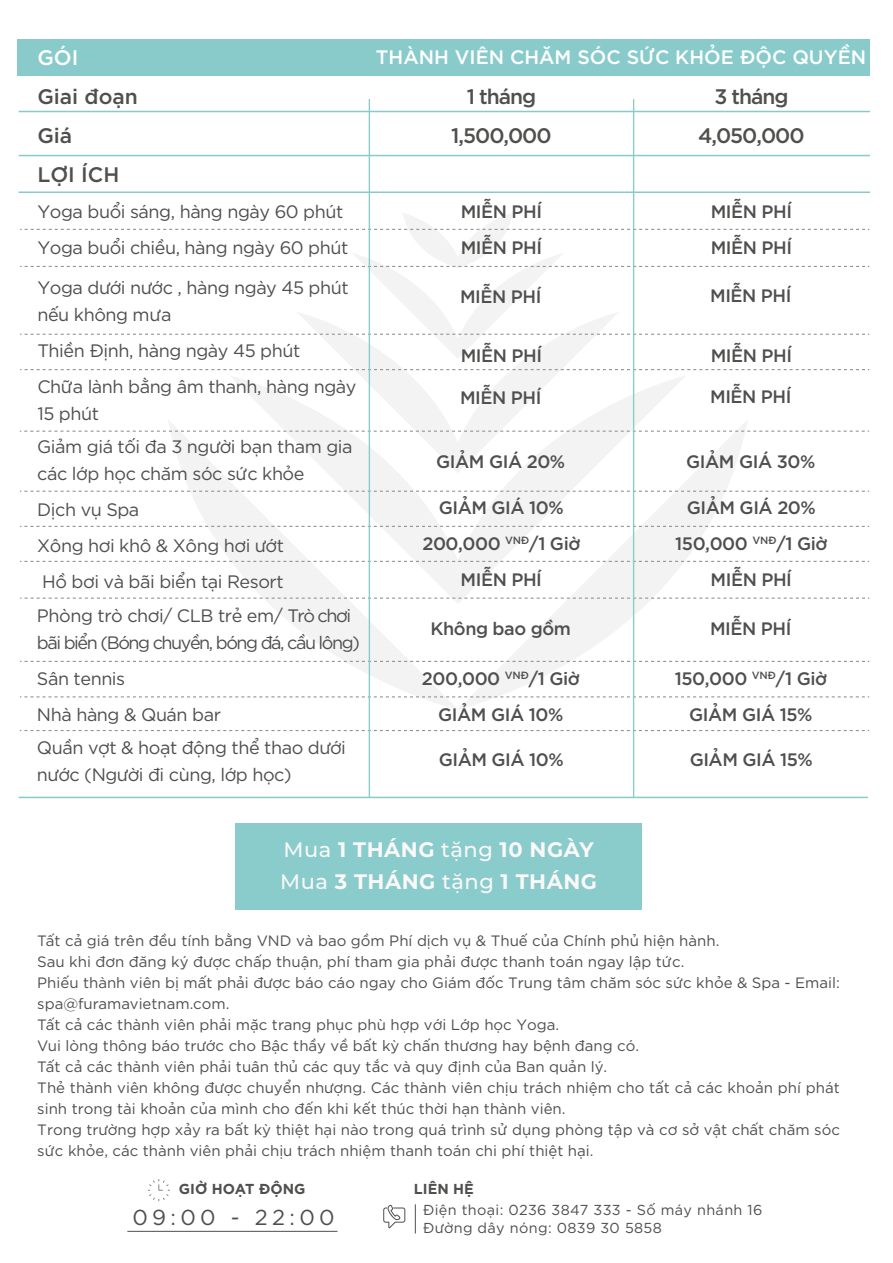
<style>
.page{position:relative;width:893px;height:1263px;background:#fff}
.page>*{position:absolute;margin:0;border:0;box-sizing:border-box;transform-origin:0 0}
.t1{font:21.6px "SVN Gotham";letter-spacing:.2em;color:#4f4f4e}
.t2{font:700 21px/31.5px "Montserrat";letter-spacing:.025em;color:#faf8f8}
.t3{font:21px/39px "SVN Gotham";letter-spacing:-.05em;color:#4f4f4e;text-align:center}
.t4{font:21px/39px "SVN Gotham";color:#4f4f4e}
.t5{font:21px "SVN Gotham";color:#fff}
.t6{font:19.5px "SVN Gotham";color:#fff}
.t7{font:18px/36px "SVN Gotham";letter-spacing:-.025em;color:#4f4f4e}
.t8{font:18px/36px "SVN Gotham";letter-spacing:-.025em;color:#4f4f4e;text-align:center}
.t9{font:18px/27px "SVN Gotham";letter-spacing:-.08em;color:#4f4f4e}
.t10{font:15px/21px "SVN Gotham";color:#4f4f4e}
.t11{font:14.4px/18px "SVN Gotham";letter-spacing:.025em;color:#4f4f4e}
.t12{font:700 14.4px "SVN Gotham";color:#4f4f4e}
.s1{font-weight:500}
</style>
<div class="page">
<svg style="left:168px;top:420px;width:289px;height:290px"></svg>
<svg style="left:458px;top:421px;width:290px;height:289px"></svg>
<svg style="left:229px;top:375px;width:457px;height:229px"></svg>
<svg style="left:296px;top:359px;width:323px;height:114px"></svg>
<div style="left:17px;top:39px;width:852px;height:37px;background:#89cbcb"></div>
<hr style="left:19px;top:111px;width:851px;height:1px;background:#89cbcb">
<hr style="left:19px;top:155px;width:851px;height:1px;background:#89cbcb">
<hr style="left:19px;top:191px;width:851px;height:2px;background:#89cbcb">
<svg style="left:20px;top:213px;width:849px;height:146px"></svg>
<svg style="left:20px;top:431px;width:849px;height:1px"></svg>
<svg style="left:20px;top:369px;width:849px;height:1px"></svg>
<svg style="left:20px;top:526px;width:849px;height:1px"></svg>
<svg style="left:20px;top:561px;width:849px;height:1px"></svg>
<svg style="left:20px;top:598px;width:849px;height:1px"></svg>
<svg style="left:20px;top:661px;width:849px;height:1px"></svg>
<svg style="left:20px;top:696px;width:849px;height:1px"></svg>
<svg style="left:20px;top:730px;width:849px;height:1px"></svg>
<svg style="left:20px;top:491px;width:849px;height:1px"></svg>
<hr style="left:19px;top:797px;width:849px;height:1px;background:#89cbcb">
<hr style="left:369px;top:99px;width:1px;height:698px;background:#89cbcb">
<hr style="left:633px;top:99px;width:1px;height:698px;background:#89cbcb">
<svg style="left:415px;top:1204px;width:1px;height:29px"></svg>
<hr style="left:127px;top:1231px;width:210px;height:1px;background:#4f4f4e">
<svg style="left:148px;top:1179px;width:22px;height:22px"></svg>
<svg style="left:383px;top:1204px;width:22px;height:24px"></svg>
<div style="left:236px;top:823px;width:406px;height:86px;background:#8acccc"></div>
<h2 class="t5" style="left:37px;top:41px;width:43px">GÓI</h2>
<h2 class="t4" style="left:37px;top:75px;width:102px">Giai đoạn<br>Giá<br>LỢI ÍCH</h2>
<p class="t7" style="left:37px;top:192px;width:312px">Yoga buổi sáng, hàng ngày 60 phút<br>Yoga buổi chiều, hàng ngày 60 phút</p>
<p class="t7" style="left:37px;top:273px;width:313px;line-height:27px">Yoga dưới nước , hàng ngày 45 phút nếu không mưa</p>
<p class="t7" style="left:37px;top:332px;width:321px">Thiền Định, hàng ngày 45 phút<br>Chữa lành bằng âm thanh, hàng ngày</p>
<p class="t7" style="left:37px;top:396px;width:317px;line-height:32.7px">15 phút<br>Giảm giá tối đa 3 người bạn tham gia</p>
<p class="t7" style="left:37px;top:455px;width:269px">các lớp học chăm sóc sức khỏe<br>Dịch vụ Spa<br>Xông hơi khô &amp; Xông hơi ướt<br>Hồ bơi và bãi biển tại Resort</p>
<p class="t9" style="left:37px;top:601px;width:325px">Phòng trò chơi/ CLB trẻ em/ Trò chơi bãi biển (Bóng chuyền, bóng đá, cầu lông)</p>
<p class="t7" style="left:37px;top:659px;width:186px">Sân tennis<br>Nhà hàng &amp; Quán bar</p>
<p class="t7" style="left:37px;top:733px;width:311px;line-height:27px">Quần vợt &amp; hoạt động thể thao dưới nước (Người đi cùng, lớp học)</p>
<h3 class="t6" style="left:376px;top:41px;width:492px">THÀNH VIÊN CHĂM SÓC SỨC KHỎE ĐỘC QUYỀN</h3>
<h2 class="t3" style="left:451px;top:75px;width:102px">1 tháng<br>1,500,000</h2>
<p class="t8" style="left:461px;top:192px;width:83px;text-align:left">MIỄN PHÍ<br>MIỄN PHÍ</p>
<h2 class="t3" style="left:698px;top:75px;width:108px">3 tháng<br>4,050,000</h2>
<p class="t8" style="left:711px;top:192px;width:83px;text-align:left">MIỄN PHÍ<br>MIỄN PHÍ</p>
<p class="t8" style="left:460px;top:277px;width:83px">MIỄN PHÍ</p>
<p class="t8" style="left:710px;top:277px;width:83px">MIỄN PHÍ</p>
<p class="t8" style="left:461px;top:336px;width:83px">MIỄN PHÍ</p>
<p class="t8" style="left:711px;top:336px;width:83px">MIỄN PHÍ</p>
<p class="t8" style="left:460px;top:378px;width:83px">MIỄN PHÍ</p>
<p class="t8" style="left:710px;top:378px;width:83px">MIỄN PHÍ</p>
<p class="t8" style="left:436px;top:442px;width:131px">GIẢM GIÁ 20%</p>
<p class="t8" style="left:422px;top:488px;width:159px">GIẢM GIÁ 10%<br>200,000 <sup>VNĐ</sup>/1 Giờ<br>MIỄN PHÍ</p>
<p class="t8" style="left:431px;top:609px;width:142px">Không bao gồm</p>
<p class="t8" style="left:422px;top:659px;width:159px">200,000 <sup>VNĐ</sup>/1 Giờ<br>GIẢM GIÁ 10%</p>
<p class="t8" style="left:439px;top:741px;width:127px">GIẢM GIÁ 10%</p>
<p class="t8" style="left:686px;top:442px;width:131px">GIẢM GIÁ 30%</p>
<p class="t8" style="left:675px;top:488px;width:154px">GIẢM GIÁ 20%<br>150,000 <sup>VNĐ</sup>/1 Giờ<br>MIỄN PHÍ</p>
<p class="t8" style="left:710px;top:609px;width:83px">MIỄN PHÍ</p>
<p class="t8" style="left:675px;top:659px;width:154px">150,000 <sup>VNĐ</sup>/1 Giờ<br>GIẢM GIÁ 15%</p>
<p class="t8" style="left:690px;top:741px;width:125px">GIẢM GIÁ 15%</p>
<h2 class="t2" style="left:280px;top:833px;width:318px"><span class="s1">Mua</span> 1 THÁNG <span class="s1">tặng</span> 10 NGÀY<br><span class="s1">Mua</span> 3 THÁNG <span class="s1">tặng</span> 1 THÁNG</h2>
<p class="t10" style="left:37px;top:929px;width:804px">Tất cả giá trên đều tính bằng VND và bao gồm Phí dịch vụ &amp; Thuế của Chính phủ hiện hành.<br>Sau khi đơn đăng ký được chấp thuận, phí tham gia phải được thanh toán ngay lập tức.<br>Phiếu thành viên bị mất phải được báo cáo ngay cho Giám đốc Trung tâm chăm sóc sức khỏe &amp; Spa - Email: spa@furamavietnam.com.<br>Tất cả các thành viên phải mặc trang phục phù hợp với Lớp học Yoga.<br>Vui lòng thông báo trước cho Bậc thầy về bất kỳ chấn thương hay bệnh đang có.<br>Tất cả các thành viên phải tuân thủ các quy tắc và quy định của Ban quản lý.<br>Thẻ thành viên không được chuyển nhượng. Các thành viên chịu trách nhiệm cho tất cả các khoản phí phát sinh trong tài khoản của mình cho đến khi kết thúc thời hạn thành viên.<br>Trong trường hợp xảy ra bất kỳ thiệt hại nào trong quá trình sử dụng phòng tập và cơ sở vật chất chăm sóc sức khỏe, các thành viên phải chịu trách nhiệm thanh toán chi phí thiệt hại.</p>
<p class="t12" style="left:179px;top:1177px;width:128px">GIỜ HOẠT ĐỘNG</p>
<p class="t12" style="left:414px;top:1177px;width:61px">LIÊN HỆ</p>
<h1 class="t1" style="left:132px;top:1201px;width:204px">09:00 - 22:00</h1>
<p class="t11" style="left:423px;top:1199px;width:341px">Điện thoại: 0236 3847 333 - Số máy nhánh 16<br>Đường dây nóng: 0839 30 5858</p>
</div>
